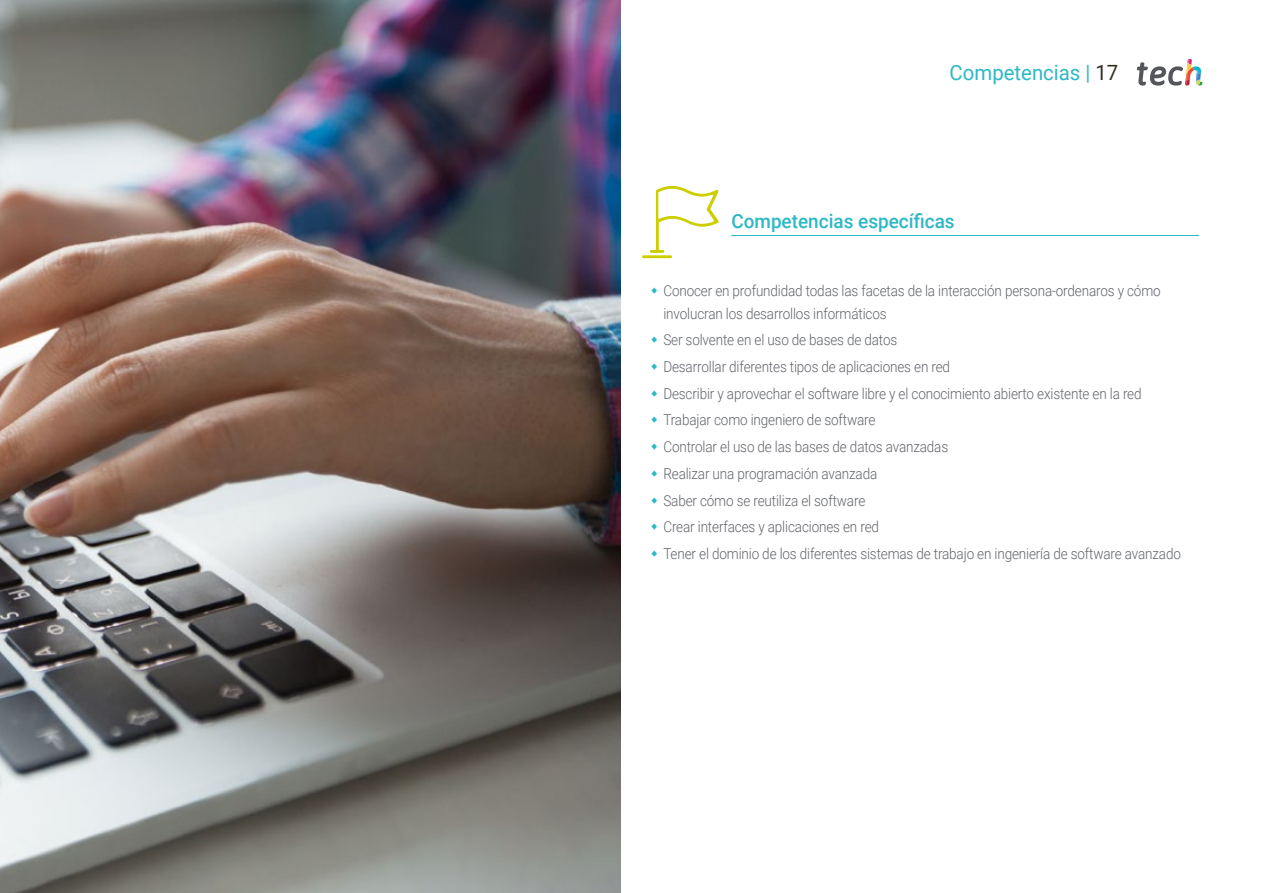
<style>
.page{position:relative;width:1263px;height:893px;background:#fff}
.page>*{position:absolute;margin:0;border:0;box-sizing:border-box;transform-origin:0 0}
.t1{font:21px "Roboto";color:#2db8c5}
.t2{font:500 19.5px "Roboto";color:#2db8c5}
.t3{font:300 15px/26.7px "Roboto";letter-spacing:-.01em;color:#61646a;scale:.9 1}
.s1{color:#312e20}
</style>
<div class="page">
<hr style="left:731px;top:235px;width:468px;height:1px;background:#2db8c5">
<hr style="left:642px;top:255px;width:30px;height:3px;background:#cdce00">
<svg style="left:650px;top:186px;width:69px;height:67px"></svg>
<img style="left:0;top:0;width:621px;height:893px">
<svg style="left:1137px;top:59px;width:65px;height:27px"></svg>
<h1 class="t1" style="left:950px;top:57px;width:170px">Competencias | <span class="s1">17</span></h1>
<h2 class="t2" style="left:731px;top:208px;width:225px">Competencias específicas</h2>
<p class="t3" style="left:663px;top:279px;width:554px;line-height:22.5px">Conocer en profundidad todas las facetas de la interacción persona-ordenaros y cómo involucran los desarrollos informáticos</p>
<p class="t3" style="left:663px;top:326px;width:577px">Ser solvente en el uso de bases de datos<br>Desarrollar diferentes tipos de aplicaciones en red<br>Describir y aprovechar el software libre y el conocimiento abierto existente en la red Trabajar como ingeniero de software<br>Controlar el uso de las bases de datos avanzadas<br>Realizar una programación avanzada<br>Saber cómo se reutiliza el software<br>Crear interfaces y aplicaciones en red<br>Tener el dominio de los diferentes sistemas de trabajo en ingeniería de software avanzado</p>
</div>
